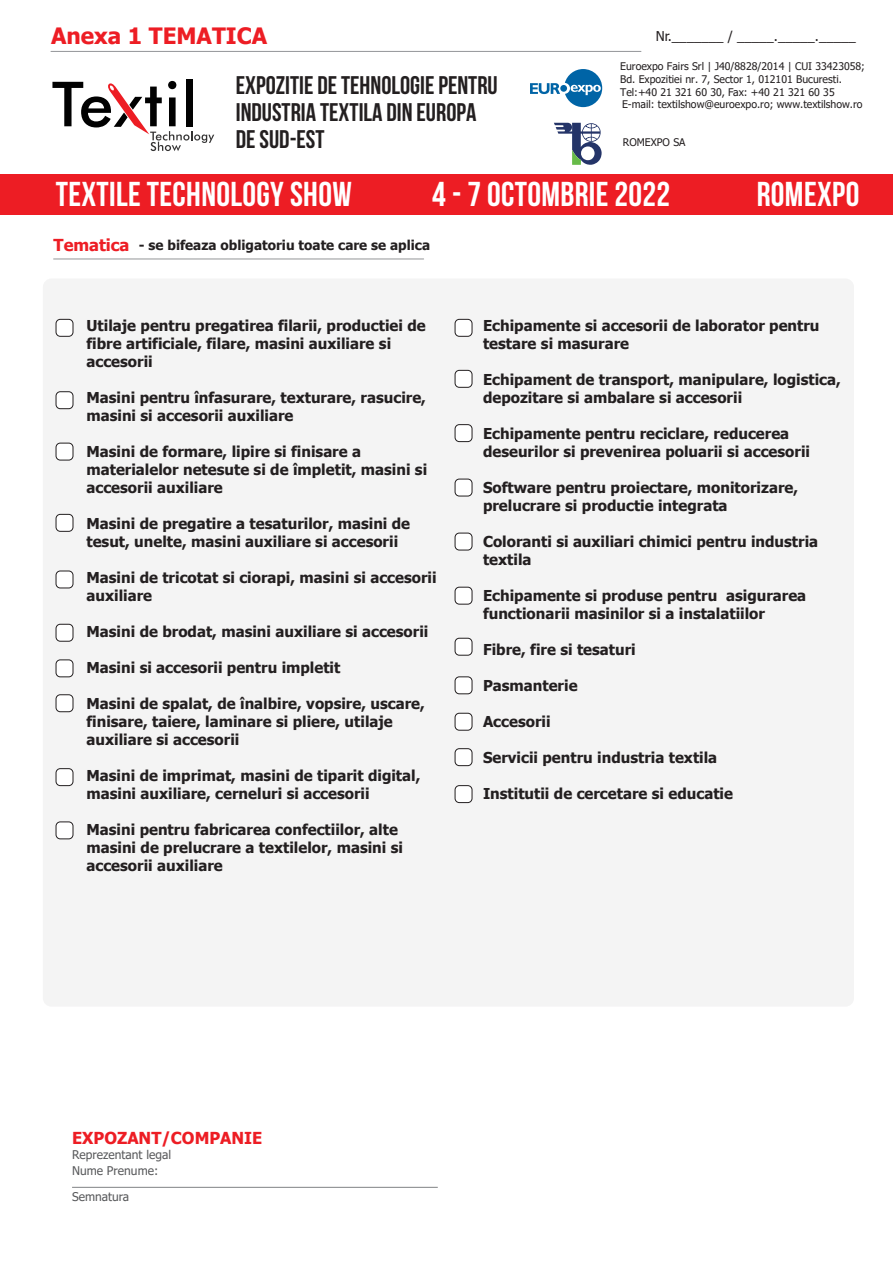
<style>
.page{position:relative;width:893px;height:1263px;background:#fff}
.page>*{position:absolute;margin:0;border:0;box-sizing:border-box;transform-origin:0 0}
.t1{font:700 34.5px "Bebas Neue";letter-spacing:.01em;color:#fff}
.t2{font:700 25.5px/27px "Bebas Neue";color:#231f20}
.t3{font:700 22.5px "Tahoma";color:#ed1d24}
.t4{font:700 16.5px "Tahoma";color:#ed1d24}
.t5{font:700 15px/18px "Tahoma";color:#231f20}
.t6{font:700 13.5px "Tahoma";color:#231f20}
.t7{font:13.5px "Tahoma";color:#231f20}
.t8{font:12px/16.8px "Tahoma";color:#58595b}
.t9{font:10.5px/12.9px "Tahoma";color:#231f20}
.s1{font-size:16.5px;color:#ed1d24}
</style>
<div class="page">
<div style="left:43px;top:278px;width:811px;height:729px;background:#f4f4f4;border-radius:9px"></div>
<hr style="left:54px;top:259px;width:370px;height:1px;background:#939598">
<div style="left:56px;top:319px;width:17px;height:17px;background:#fff;border-radius:4px"></div>
<div style="left:56px;top:319px;width:17px;height:17px;border:1px solid #231f20;border-radius:4px"></div>
<div style="left:455px;top:319px;width:17px;height:17px;background:#fff;border-radius:4px"></div>
<div style="left:455px;top:319px;width:17px;height:17px;border:1px solid #231f20;border-radius:4px"></div>
<div style="left:455px;top:370px;width:17px;height:17px;background:#fff;border-radius:4px"></div>
<div style="left:455px;top:370px;width:17px;height:17px;border:1px solid #231f20;border-radius:4px"></div>
<div style="left:455px;top:425px;width:17px;height:17px;background:#fff;border-radius:4px"></div>
<div style="left:455px;top:424px;width:17px;height:18px;border:1px solid #231f20;border-radius:4px"></div>
<div style="left:455px;top:479px;width:17px;height:17px;background:#fff;border-radius:4px"></div>
<div style="left:455px;top:479px;width:17px;height:17px;border:1px solid #231f20;border-radius:4px"></div>
<div style="left:455px;top:533px;width:17px;height:17px;background:#fff;border-radius:4px"></div>
<div style="left:455px;top:533px;width:17px;height:17px;border:1px solid #231f20;border-radius:4px"></div>
<div style="left:455px;top:587px;width:17px;height:17px;background:#fff;border-radius:4px"></div>
<div style="left:455px;top:587px;width:17px;height:17px;border:1px solid #231f20;border-radius:4px"></div>
<div style="left:455px;top:638px;width:17px;height:17px;background:#fff;border-radius:4px"></div>
<div style="left:455px;top:638px;width:17px;height:17px;border:1px solid #231f20;border-radius:4px"></div>
<div style="left:455px;top:677px;width:17px;height:17px;background:#fff;border-radius:4px"></div>
<div style="left:455px;top:677px;width:17px;height:17px;border:1px solid #231f20;border-radius:4px"></div>
<div style="left:455px;top:713px;width:17px;height:17px;background:#fff;border-radius:4px"></div>
<div style="left:455px;top:713px;width:17px;height:17px;border:1px solid #231f20;border-radius:4px"></div>
<div style="left:455px;top:749px;width:17px;height:17px;background:#fff;border-radius:4px"></div>
<div style="left:455px;top:748px;width:17px;height:18px;border:1px solid #231f20;border-radius:4px"></div>
<div style="left:455px;top:786px;width:17px;height:16px;background:#fff;border-radius:4px"></div>
<div style="left:455px;top:785px;width:17px;height:18px;border:1px solid #231f20;border-radius:4px"></div>
<div style="left:56px;top:392px;width:17px;height:17px;background:#fff;border-radius:4px"></div>
<div style="left:56px;top:391px;width:17px;height:18px;border:1px solid #231f20;border-radius:4px"></div>
<div style="left:56px;top:443px;width:17px;height:17px;background:#fff;border-radius:4px"></div>
<div style="left:56px;top:443px;width:17px;height:17px;border:1px solid #231f20;border-radius:4px"></div>
<div style="left:56px;top:514px;width:17px;height:17px;background:#fff;border-radius:4px"></div>
<div style="left:56px;top:514px;width:17px;height:17px;border:1px solid #231f20;border-radius:4px"></div>
<div style="left:56px;top:571px;width:17px;height:17px;background:#fff;border-radius:4px"></div>
<div style="left:56px;top:571px;width:17px;height:17px;border:1px solid #231f20;border-radius:4px"></div>
<div style="left:56px;top:624px;width:17px;height:17px;background:#fff;border-radius:4px"></div>
<div style="left:56px;top:624px;width:17px;height:17px;border:1px solid #231f20;border-radius:4px"></div>
<div style="left:56px;top:660px;width:17px;height:17px;background:#fff;border-radius:4px"></div>
<div style="left:56px;top:660px;width:17px;height:17px;border:1px solid #231f20;border-radius:4px"></div>
<div style="left:56px;top:695px;width:17px;height:17px;background:#fff;border-radius:4px"></div>
<div style="left:56px;top:694px;width:17px;height:18px;border:1px solid #231f20;border-radius:4px"></div>
<div style="left:56px;top:769px;width:17px;height:17px;background:#fff;border-radius:4px"></div>
<div style="left:56px;top:768px;width:17px;height:18px;border:1px solid #231f20;border-radius:4px"></div>
<div style="left:56px;top:822px;width:17px;height:17px;background:#fff;border-radius:4px"></div>
<div style="left:56px;top:822px;width:17px;height:17px;border:1px solid #231f20;border-radius:4px"></div>
<hr style="left:51px;top:51px;width:590px;height:1px;background:#939598">
<hr style="left:72px;top:1187px;width:366px;height:1px;background:#808285">
<div style="left:0;top:174px;width:893px;height:40px;background:#ed1d24"></div>
<svg style="left:530px;top:69px;width:72px;height:38px"></svg>
<div style="left:560px;top:85px;width:7px;height:7px;background:#0064a6;border-radius:50%"></div>
<svg style="left:554px;top:123px;width:48px;height:42px"></svg>
<div style="left:187px;top:79px;width:6px;height:47px;background:#010101"></div>
<svg style="left:52px;top:81px;width:162px;height:70px"></svg>
<h3 class="t3" style="left:51px;top:20px;width:218px">Anexa 1 TEMATICA</h3>
<p class="t7" style="left:656px;top:28px;width:202px">Nr._______ / _____._____._____</p>
<h2 class="t2" style="left:236px;top:71px;width:263px">EXPOZITIE DE TEHNOLOGIE PENTRU<br>INDUSTRIA TEXTILA DIN EUROPA<br>DE SUD-EST</h2>
<p class="t9" style="left:620px;top:61px;width:246px">Euroexpo Fairs Srl | J40/8828/2014 | CUI 33423058;<br>Bd. Expozitiei nr. 7, Sector 1, 012101 Bucuresti.<br>Tel:+40 21 321 60 30, Fax: +40 21 321 60 35</p>
<p class="t9" style="left:622px;top:98px;width:242px">E-mail: textilshow@euroexpo.ro; www.textilshow.ro</p>
<p class="t9" style="left:623px;top:137px;width:64px">ROMEXPO SA</p>
<h1 class="t1" style="left:56px;top:175px;width:297px">TEXTILE TECHNOLOGY SHOW</h1>
<h1 class="t1" style="left:432px;top:175px;width:239px">4 - 7 OCTOMBRIE 2022</h1>
<h1 class="t1" style="left:757px;top:175px;width:104px">ROMEXPO</h1>
<p class="t6" style="left:54px;top:236px;width:378px"><span class="s1">Tematica</span> - se bifeaza obligatoriu toate care se aplica</p>
<p class="t5" style="left:86px;top:317px;width:341px">Utilaje pentru pregatirea filarii, productiei de fibre artificiale, filare, masini auxiliare si accesorii</p>
<p class="t5" style="left:86px;top:389px;width:341px">Masini pentru înfasurare, texturare, rasucire, masini si accesorii auxiliare</p>
<p class="t5" style="left:86px;top:443px;width:342px">Masini de formare, lipire si finisare a materialelor netesute si de împletit, masini si accesorii auxiliare</p>
<p class="t5" style="left:86px;top:515px;width:325px">Masini de pregatire a tesaturilor, masini de tesut, unelte, masini auxiliare si accesorii</p>
<p class="t5" style="left:86px;top:569px;width:352px">Masini de tricotat si ciorapi, masini si accesorii auxiliare</p>
<p class="t5" style="left:86px;top:623px;width:343px">Masini de brodat, masini auxiliare si accesorii</p>
<p class="t5" style="left:86px;top:659px;width:255px">Masini si accesorii pentru impletit</p>
<p class="t5" style="left:86px;top:695px;width:340px">Masini de spalat, de înalbire, vopsire, uscare, finisare, taiere, laminare si pliere, utilaje auxiliare si accesorii</p>
<p class="t5" style="left:86px;top:767px;width:335px">Masini de imprimat, masini de tiparit digital, masini auxiliare, cerneluri si accesorii</p>
<p class="t5" style="left:86px;top:821px;width:318px">Masini pentru fabricarea confectiilor, alte masini de prelucrare a textilelor, masini si accesorii auxiliare</p>
<p class="t5" style="left:483px;top:317px;width:338px">Echipamente si accesorii de laborator pentru testare si masurare</p>
<p class="t5" style="left:483px;top:371px;width:359px">Echipament de transport, manipulare, logistica, depozitare si ambalare si accesorii</p>
<p class="t5" style="left:483px;top:425px;width:329px">Echipamente pentru reciclare, reducerea deseurilor si prevenirea poluarii si accesorii</p>
<p class="t5" style="left:483px;top:479px;width:317px">Software pentru proiectare, monitorizare, prelucrare si productie integrata</p>
<p class="t5" style="left:483px;top:533px;width:337px">Coloranti si auxiliari chimici pentru industria textila</p>
<p class="t5" style="left:483px;top:587px;width:325px">Echipamente si produse pentru asigurarea functionarii masinilor si a instalatiilor</p>
<p class="t5" style="left:483px;top:641px;width:154px">Fibre, fire si tesaturi</p>
<p class="t5" style="left:483px;top:677px;width:96px">Pasmanterie</p>
<p class="t5" style="left:483px;top:713px;width:69px">Accesorii</p>
<p class="t5" style="left:483px;top:749px;width:236px">Servicii pentru industria textila</p>
<p class="t5" style="left:483px;top:785px;width:251px">Institutii de cercetare si educatie</p>
<p class="t4" style="left:72px;top:1126px;width:192px">EXPOZANT/COMPANIE</p>
<p class="t8" style="left:72px;top:1146px;width:101px">Reprezentant legal<br>Nume Prenume:</p>
<p class="t8" style="left:72px;top:1189px;width:59px">Semnatura</p>
</div>
